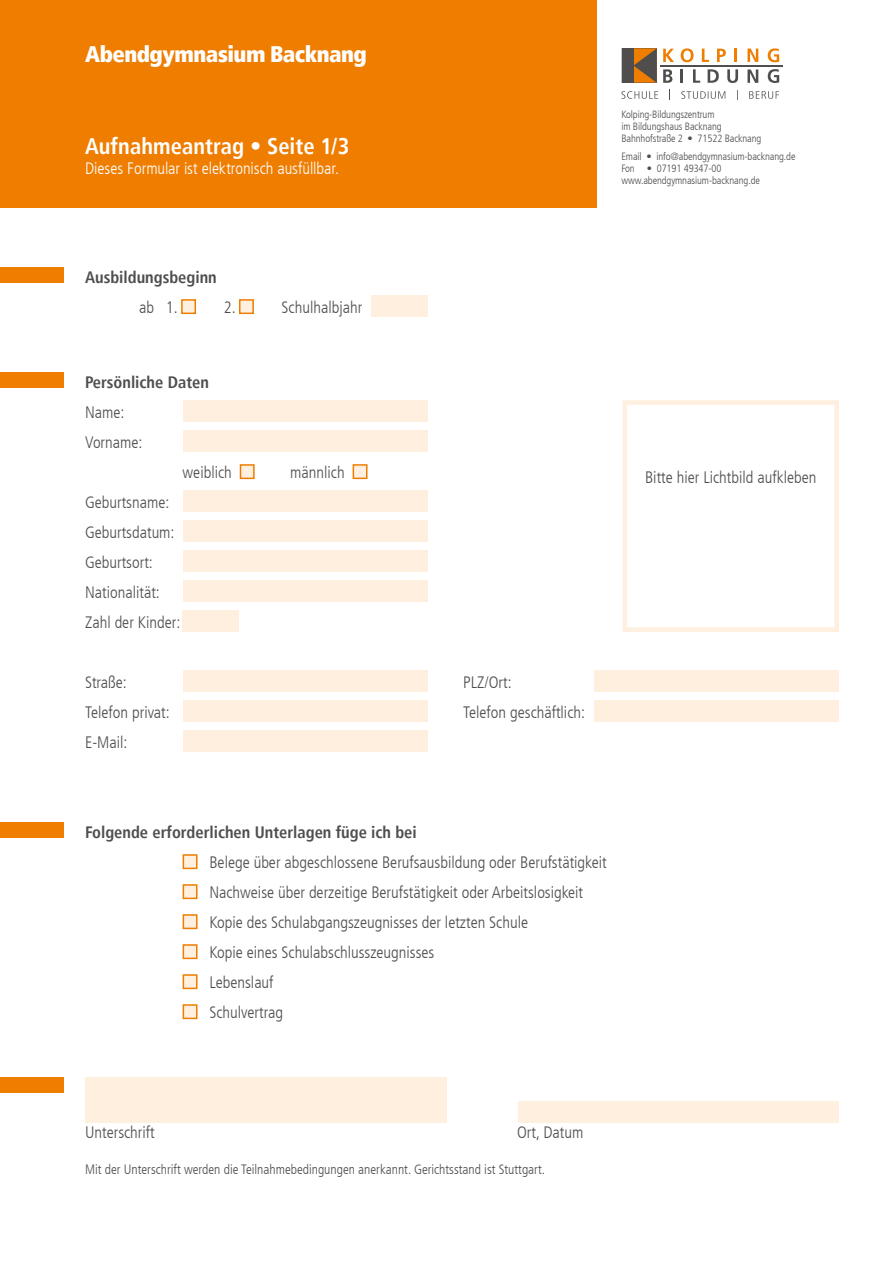
<style>
.page{position:relative;width:893px;height:1263px;background:#fff}
.page>*{position:absolute;margin:0;border:0;box-sizing:border-box;transform-origin:0 0}
.t1{font:22.5px "KBW S Condensed Bold";color:#fff}
.t2{font:900 condensed 22.5px "Frutiger LT";letter-spacing:-.025em;color:#fff}
.t3{font:300 condensed 16.5px/30px "Frutiger LT";color:#504e4d}
.t4{font:16.5px "KBW S Condensed Bold";color:#504e4d}
.t5{font:300 condensed 16.5px "Frutiger LT";color:#fff}
.t6{font:300 condensed 13.5px "Frutiger LT";color:#504e4d}
.t7{font:300 condensed 10.5px/12px "Frutiger LT";letter-spacing:-.01em;color:#504e4d}
</style>
<div class="page">
<div style="left:0;top:0;width:596px;height:208px;background:#ef7d00"></div>
<div style="left:183px;top:701px;width:244px;height:21px;background:#feefde"></div>
<div style="left:594px;top:701px;width:245px;height:21px;background:#feefde"></div>
<div style="left:183px;top:731px;width:244px;height:21px;background:#feefde"></div>
<div style="left:183px;top:671px;width:244px;height:21px;background:#feefde"></div>
<div style="left:594px;top:671px;width:245px;height:21px;background:#feefde"></div>
<div style="left:183px;top:611px;width:56px;height:21px;background:#feefde"></div>
<div style="left:183px;top:581px;width:244px;height:21px;background:#feefde"></div>
<div style="left:183px;top:551px;width:244px;height:21px;background:#feefde"></div>
<div style="left:183px;top:430px;width:244px;height:21px;background:#feefde"></div>
<div style="left:183px;top:491px;width:244px;height:21px;background:#feefde"></div>
<div style="left:183px;top:521px;width:244px;height:21px;background:#feefde"></div>
<div style="left:183px;top:400px;width:244px;height:21px;background:#feefde"></div>
<div style="left:371px;top:296px;width:56px;height:21px;background:#feefde"></div>
<div style="left:0;top:373px;width:64px;height:15px;background:#ef7d00"></div>
<div style="left:0;top:268px;width:64px;height:15px;background:#ef7d00"></div>
<div style="left:0;top:823px;width:64px;height:15px;background:#ef7d00"></div>
<div style="left:0;top:1078px;width:64px;height:15px;background:#ef7d00"></div>
<div style="left:622px;top:400px;width:217px;height:232px;border:4px solid #feefde"></div>
<div style="left:519px;top:1101px;width:320px;height:22px;background:#feefde"></div>
<div style="left:85px;top:1078px;width:361px;height:45px;background:#feefde"></div>
<svg style="left:239px;top:464px;width:16px;height:16px"></svg>
<svg style="left:352px;top:464px;width:16px;height:16px"></svg>
<svg style="left:182px;top:854px;width:16px;height:16px"></svg>
<svg style="left:182px;top:884px;width:16px;height:16px"></svg>
<svg style="left:182px;top:914px;width:16px;height:16px"></svg>
<svg style="left:182px;top:944px;width:16px;height:16px"></svg>
<svg style="left:182px;top:974px;width:16px;height:16px"></svg>
<svg style="left:182px;top:1004px;width:16px;height:16px"></svg>
<svg style="left:181px;top:299px;width:15px;height:16px"></svg>
<svg style="left:239px;top:299px;width:15px;height:16px"></svg>
<svg style="left:622px;top:48px;width:35px;height:35px"></svg>
<svg style="left:663px;top:49px;width:11px;height:13px"></svg>
<svg style="left:681px;top:48px;width:13px;height:14px"></svg>
<svg style="left:717px;top:49px;width:9px;height:13px"></svg>
<svg style="left:734px;top:49px;width:2px;height:13px"></svg>
<svg style="left:747px;top:49px;width:11px;height:13px"></svg>
<svg style="left:768px;top:48px;width:11px;height:14px"></svg>
<svg style="left:702px;top:49px;width:7px;height:13px"></svg>
<svg style="left:663px;top:69px;width:9px;height:14px"></svg>
<hr style="left:680px;top:69px;width:3px;height:14px;background:#504e4d">
<svg style="left:708px;top:69px;width:11px;height:14px"></svg>
<svg style="left:727px;top:69px;width:11px;height:14px"></svg>
<svg style="left:747px;top:69px;width:11px;height:14px"></svg>
<svg style="left:768px;top:69px;width:11px;height:14px"></svg>
<svg style="left:693px;top:69px;width:7px;height:14px"></svg>
<hr style="left:660px;top:65px;width:123px;height:1px;background:#504e4d">
<svg style="left:621px;top:90px;width:158px;height:10px"></svg>
<h1 class="t2" style="left:85px;top:41px;width:283px">Abendgymnasium Backnang</h1>
<h1 class="t1" style="left:85px;top:133px;width:266px">Aufnahmeantrag • Seite 1/3</h1>
<p class="t5" style="left:85px;top:159px;width:256px">Dieses Formular ist elektronisch ausfüllbar.</p>
<p class="t7" style="left:621px;top:109px;width:142px">Kolping-Bildungszentrum<br>im Bildungshaus Backnang<br>Bahnhofstraße 2 • 71522 Backnang</p>
<p class="t7" style="left:621px;top:151px;width:176px">Email • info@abendgymnasium-backnang.de<br>Fon • 07191 49347-00 www.abendgymnasium-backnang.de</p>
<p class="t4" style="left:85px;top:267px;width:133px">Ausbildungsbeginn</p>
<p class="t3" style="left:139px;top:292px;width:40px">ab 1.</p>
<p class="t3" style="left:224px;top:292px;width:13px">2.</p>
<p class="t3" style="left:282px;top:292px;width:82px">Schulhalbjahr</p>
<p class="t4" style="left:85px;top:372px;width:125px">Persönliche Daten</p>
<p class="t3" style="left:85px;top:397px;width:59px">Name:<br>Vorname:</p>
<p class="t3" style="left:183px;top:457px;width:51px">weiblich</p>
<p class="t3" style="left:290px;top:457px;width:56px">männlich</p>
<p class="t3" style="left:85px;top:487px;width:97px">Geburtsname:<br>Geburtsdatum:<br>Geburtsort:<br>Nationalität:<br>Zahl der Kinder:</p>
<p class="t3" style="left:85px;top:667px;width:43px">Straße:</p>
<p class="t3" style="left:463px;top:667px;width:50px">PLZ/Ort:</p>
<p class="t3" style="left:85px;top:697px;width:86px">Telefon privat:</p>
<p class="t3" style="left:463px;top:697px;width:123px">Telefon geschäftlich:</p>
<p class="t3" style="left:85px;top:727px;width:44px">E-Mail:</p>
<p class="t4" style="left:85px;top:822px;width:333px">Folgende erforderlichen Unterlagen füge ich bei</p>
<p class="t3" style="left:209px;top:847px;width:399px">Belege über abgeschlossene Berufsausbildung oder Berufstätigkeit Nachweise über derzeitige Berufstätigkeit oder Arbeitslosigkeit Kopie des Schulabgangszeugnisses der letzten Schule<br>Kopie eines Schulabschlusszeugnisses<br>Lebenslauf<br>Schulvertrag</p>
<p class="t3" style="left:645px;top:463px;width:173px">Bitte hier Lichtbild aufkleben</p>
<p class="t3" style="left:85px;top:1117px;width:71px">Unterschrift</p>
<p class="t3" style="left:517px;top:1117px;width:68px">Ort, Datum</p>
<p class="t6" style="left:85px;top:1161px;width:461px">Mit der Unterschrift werden die Teilnahmebedingungen anerkannt. Gerichtsstand ist Stuttgart.</p>
</div>
